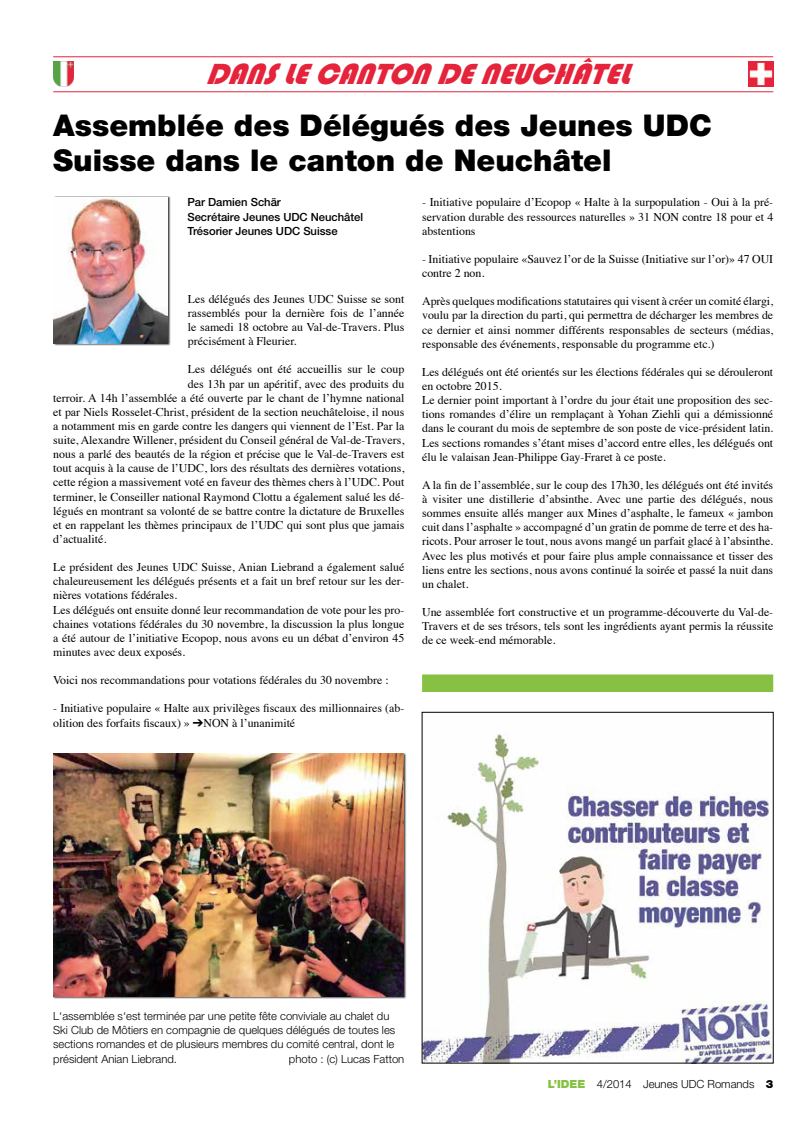
<style>
.page{position:relative;width:791px;height:1134px;background:#fff}
.page>*{position:absolute;margin:0;border:0;box-sizing:border-box;transform-origin:0 0}
.t1{font:900 30px/35px "Helvetica Neue";color:#000}
.t2{font:italic 30px "Bauhaus 93";color:#e5233a}
.t3{font:11.88px/14.1px "Times";color:#000;text-align:justify}
.t4{font:300 11.25px/14.1px "Helvetica Neue";color:#000}
.t5{font:500 11.25px/14.1px "Helvetica Neue";color:#000}
.s1{font-weight:900;color:#87c143}
.s2{font-weight:900}
</style>
<div class="page">
<hr style="left:53px;top:56px;width:719px;height:1px;background:#e5233a">
<hr style="left:53px;top:91px;width:719px;height:1px;background:#e5233a">
<img style="left:748px;top:62px;width:24px;height:25px">
<div style="left:53px;top:753px;width:353px;height:246px;background:#000;opacity:.75"></div>
<img style="left:53px;top:754px;width:350px;height:242px">
<div style="left:422px;top:674px;width:350px;height:18px;background:#87c143"></div>
<img style="left:53px;top:62px;width:21px;height:25px">
<div style="left:53px;top:196px;width:118px;height:149px;background:#000;opacity:.75"></div>
<img style="left:53px;top:198px;width:114px;height:146px">
<img style="left:423px;top:734px;width:348px;height:327px">
<h1 class="t2" style="left:205px;top:57px;width:437px">DANSLECANTONDENEUCHÂTEL</h1>
<h1 class="t1" style="left:53px;top:108px;width:659px">Assemblée des Délégués des Jeunes UDC<br>Suisse dans le canton de Neuchâtel</h1>
<p class="t5" style="left:187px;top:195px;width:177px">Par Damien Schär<br>Secrétaire Jeunes UDC Neuchâtel<br>Trésorier Jeunes UDC Suisse</p>
<p class="t3" style="left:188px;top:291px;width:218px">Les délégués des Jeunes UDC Suisse se sont rassemblés pour la dernière fois de l’année le samedi 18 octobre au Val-de-Travers. Plus précisément à Fleurier.</p>
<p class="t3" style="left:188px;top:361px;width:218px">Les délégués ont été accueillis sur le coup</p>
<p class="t3" style="left:188px;top:375px;width:218px">des 13h par un apéritif, avec des produits du</p>
<p class="t3" style="left:53px;top:390px;width:352px">terroir. A 14h l’assemblée a été ouverte par le chant de l’hymne national</p>
<p class="t3" style="left:53px;top:404px;width:352px">et par Niels Rosselet-Christ, président de la section neuchâteloise, il nous</p>
<p class="t3" style="left:53px;top:418px;width:352px">a notamment mis en garde contre les dangers qui viennent de l’Est. Par la</p>
<p class="t3" style="left:53px;top:432px;width:352px">suite, Alexandre Willener, président du Conseil général de Val-de-Travers,</p>
<p class="t3" style="left:53px;top:446px;width:352px">nous a parlé des beautés de la région et précise que le Val-de-Travers est</p>
<p class="t3" style="left:53px;top:460px;width:352px">tout acquis à la cause de l’UDC, lors des résultats des dernières votations,</p>
<p class="t3" style="left:53px;top:474px;width:352px">cette région a massivement voté en faveur des thèmes chers à l’UDC. Pout</p>
<p class="t3" style="left:53px;top:488px;width:352px">terminer, le Conseiller national Raymond Clottu a également salué les dé-</p>
<p class="t3" style="left:53px;top:503px;width:352px">légués en montrant sa volonté de se battre contre la dictature de Bruxelles</p>
<p class="t3" style="left:53px;top:517px;width:352px">et en rappelant les thèmes principaux de l’UDC qui sont plus que jamais</p>
<p class="t3" style="left:53px;top:531px;width:55px">d’actualité.</p>
<p class="t3" style="left:53px;top:559px;width:352px;text-align:left">Le président des Jeunes UDC Suisse, Anian Liebrand a également salué chaleureusement les délégués présents et a fait un bref retour sur les der&shy;nières votations fédérales.<br>Les délégués ont ensuite donné leur recommandation de vote pour les pro&shy;chaines votations fédérales du 30 novembre, la discussion la plus longue a été autour de l’initiative Ecopop, nous avons eu un débat d’environ 45 minutes avec deux exposés.</p>
<p class="t3" style="left:53px;top:672px;width:337px">Voici nos recommandations pour votations fédérales du 30 novembre :</p>
<p class="t3" style="left:53px;top:700px;width:352px">- Initiative populaire « Halte aux privilèges fiscaux des millionnaires (ab&shy;olition des forfaits fiscaux) » ➔NON à l’unanimité</p>
<p class="t3" style="left:422px;top:194px;width:352px">- Initiative populaire d’Ecopop « Halte à la surpopulation - Oui à la pré&shy;servation durable des ressources naturelles » 31 NON contre 18 pour et 4 abstentions</p>
<p class="t3" style="left:422px;top:251px;width:352px">- Initiative populaire «Sauvez l’or de la Suisse (Initiative sur l’or)» 47 OUI contre 2 non.</p>
<p class="t3" style="left:422px;top:293px;width:352px">Après quelques modifications statutaires qui visent à créer un comité élargi, voulu par la direction du parti, qui permettra de décharger les membres de ce dernier et ainsi nommer différents responsables de secteurs (médias, responsable des événements, responsable du programme etc.)</p>
<p class="t3" style="left:422px;top:364px;width:352px;text-align:left">Les délégués ont été orientés sur les élections fédérales qui se dérouleront en octobre 2015.<br>Le dernier point important à l’ordre du jour était une proposition des sec&shy;tions romandes d’élire un remplaçant à Yohan Ziehli qui a démissionné dans le courant du mois de septembre de son poste de vice-président latin.<br>Les sections romandes s’étant mises d’accord entre elles, les délégués ont élu le valaisan Jean-Philippe Gay-Fraret à ce poste.</p>
<p class="t3" style="left:422px;top:477px;width:352px">A la fin de l’assemblée, sur le coup des 17h30, les délégués ont été invités à visiter une distillerie d’absinthe. Avec une partie des délégués, nous sommes ensuite allés manger aux Mines d’asphalte, le fameux « jambon cuit dans l’asphalte » accompagné d’un gratin de pomme de terre et des ha&shy;ricots. Pour arroser le tout, nous avons mangé un parfait glacé à l’absinthe.<br>Avec les plus motivés et pour faire plus ample connaissance et tisser des liens entre les sections, nous avons continué la soirée et passé la nuit dans un chalet.</p>
<p class="t3" style="left:422px;top:604px;width:352px">Une assemblée fort constructive et un programme-découverte du Val-de-Travers et de ses trésors, tels sont les ingrédients ayant permis la réussite de ce week-end mémorable.</p>
<p class="t4" style="left:53px;top:1009px;width:343px">L‘assemblée s‘est terminée par une petite fête conviviale au chalet du Ski Club de Môtiers en compagnie de quelques délégués de toutes les sections romandes et de plusieurs membres du comité central, dont le président Anian Liebrand.</p>
<p class="t4" style="left:289px;top:1051px;width:117px">photo : (c) Lucas Fatton</p>
<p class="t4" style="left:547px;top:1077px;width:227px"><span class="s1">L’IDEE</span> 4/2014 Jeunes UDC Romands <span class="s2">3</span></p>
</div>
